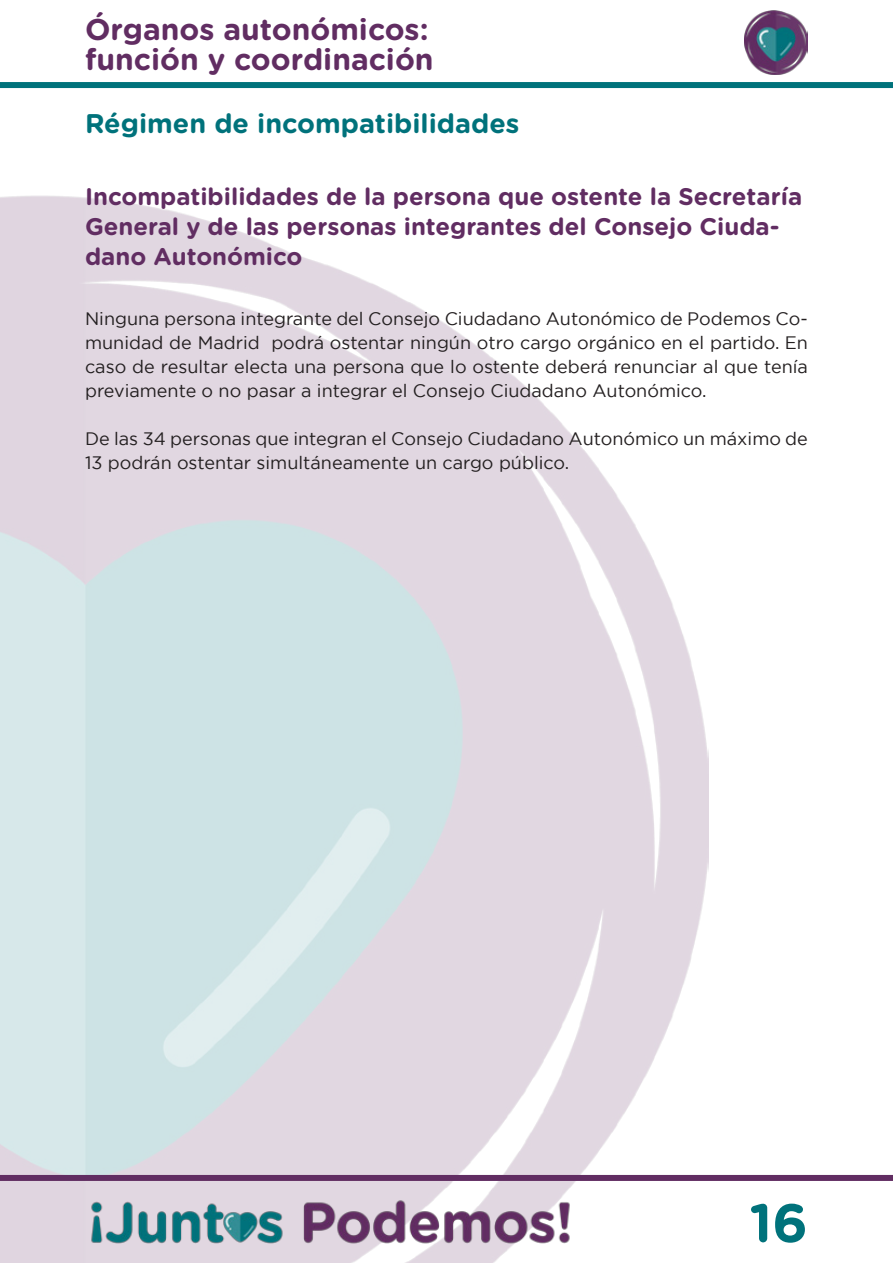
<style>
.page{position:relative;width:893px;height:1263px;background:#fff}
.page>*{position:absolute;margin:0;border:0;box-sizing:border-box;transform-origin:0 0}
.t1{font:700 54px "Gotham Rounded";color:#00727b}
.t2{font:700 30px/30px "Gotham Rounded";color:#612d62}
._01_TITULO{font:700 27px "Gotham Rounded";color:#00727b}
._02_SUBTITULO{font:700 24px/30px "Gotham Rounded";color:#612d62}
._05_PÁRRAFO{font:18px/24px "Gotham";color:#231f20;text-align:justify}
</style>
<div class="page">
<img style="left:0;top:195px;width:709px;height:1068px">
<div style="left:0;top:82px;width:893px;height:6px;background:#00727b"></div>
<div style="left:0;top:1175px;width:893px;height:6px;background:#612d62"></div>
<img style="left:744px;top:11px;width:64px;height:64px">
<img style="left:85px;top:1195px;width:490px;height:52px">
<h2 class="t2" style="left:85px;top:13px;width:350px">Órganos autonómicos: función y coordinación</h2>
<p class="_01_TITULO" style="left:85px;top:104px;width:436px">Régimen de incompatibilidades</p>
<p class="_02_SUBTITULO" style="left:85px;top:181px;width:719px">Incompatibilidades de la persona que ostente la Secretaría<br>General y de las personas integrantes del Consejo Ciuda&shy;dano Autonómico</p>
<p class="_05_PÁRRAFO" style="left:85px;top:306px;width:724px">Ninguna persona integrante del Consejo Ciudadano Autonómico de Podemos Co&shy;munidad de Madrid podrá ostentar ningún otro cargo orgánico en el partido. En caso de resultar electa una persona que lo ostente deberá renunciar al que tenía previamente o no pasar a integrar el Consejo Ciudadano Autonómico.</p>
<p class="_05_PÁRRAFO" style="left:85px;top:426px;width:724px">De las 34 personas que integran el Consejo Ciudadano Autonómico un máximo de<br>13 podrán ostentar simultáneamente un cargo público.</p>
<h1 class="t1" style="left:749px;top:1183px;width:60px">16</h1>
</div>
